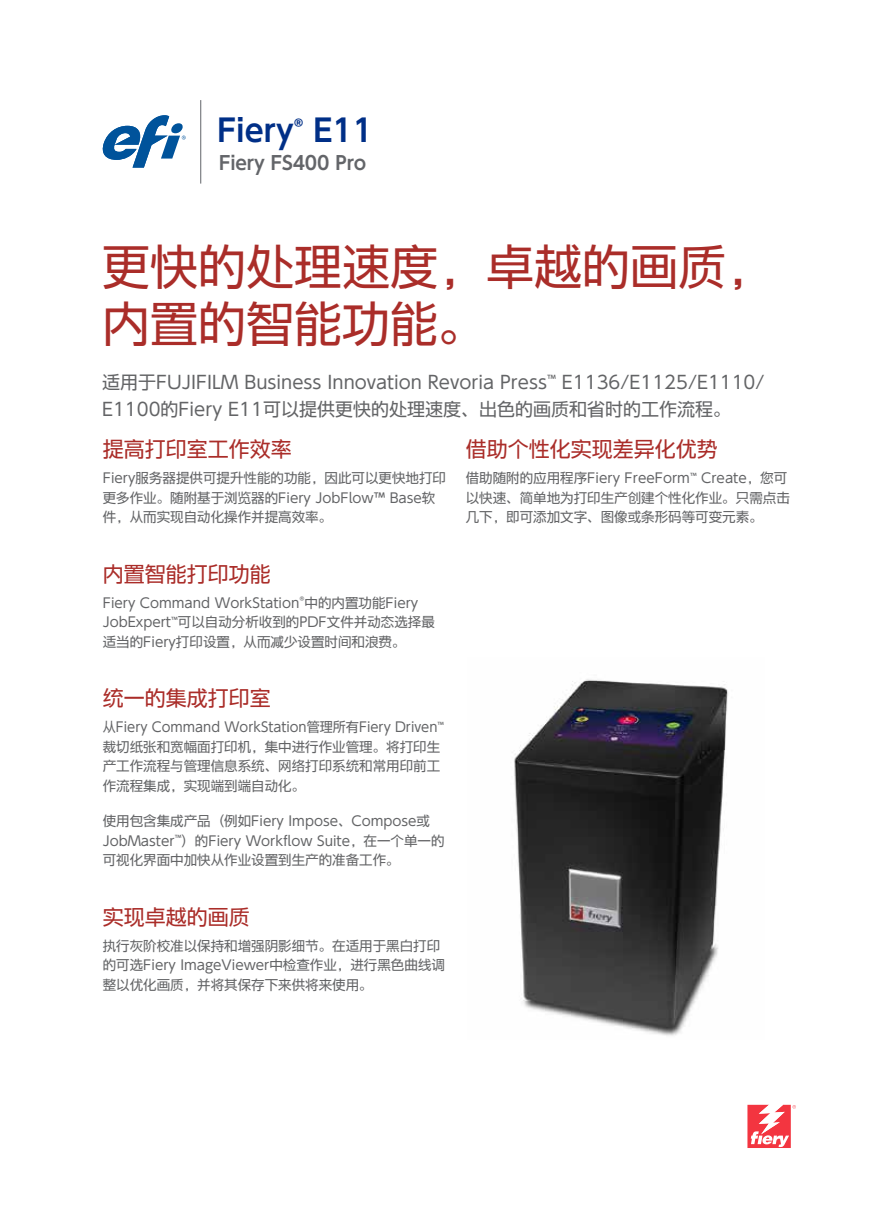
<style>
.page{position:relative;width:893px;height:1212px;background:#fff}
.page>*{position:absolute;margin:0;border:0;box-sizing:border-box;transform-origin:0 0}
.t1{font:48px/57px "UD Shin Go SC Gbe";color:#aa2d29}
.t2{font:30.75px "UD Shin Go SC Gbe De B";color:#002f87}
.t3{font:21px "UD Shin Go SC Gbe";color:#aa2d29}
.t4{font:18.75px "UD Shin Go SC Gbe De B";letter-spacing:-.01em;color:#636569}
.t5{font:18px/27px "UD Shin Go SC Gbe";color:#636466}
.t6{font:13.5px/19.5px "UD Shin Go SC Gbe";color:#636466}
</style>
<div class="page">
<svg style="left:747px;top:1105px;width:49px;height:43px"></svg>
<svg style="left:102px;top:115px;width:84px;height:53px"></svg>
<hr style="left:200px;top:100px;width:1px;height:84px;background:#61646a">
<img style="left:514px;top:679px;width:214px;height:357px">
<h2 class="t2" style="left:217px;top:111px;width:157px">Fiery<sup>®</sup> E11</h2>
<h3 class="t4" style="left:219px;top:151px;width:149px">Fiery FS400 Pro</h3>
<h1 class="t1" style="left:102px;top:240px;width:673px">更快的处理速度，卓越的画质，内置的智能功能。</h1>
<h3 class="t5" style="left:102px;top:369px;width:664px">适用于FUJIFILM Business Innovation Revoria Press<sup>™</sup> E1136/E1125/E1110/<br>E1100的Fiery E11可以提供更快的处理速度、出色的画质和省时的工作流程。</h3>
<h3 class="t3" style="left:103px;top:437px;width:190px">提高打印室工作效率</h3>
<p class="t6" style="left:103px;top:469px;width:345px">Fiery服务器提供可提升性能的功能，因此可以更快地打印更多作业。随附基于浏览器的Fiery JobFlow™ Base软件，从而实现自动化操作并提高效率。</p>
<h3 class="t3" style="left:103px;top:561px;width:169px">内置智能打印功能</h3>
<p class="t6" style="left:103px;top:593px;width:334px">Fiery Command WorkStation<sup>®</sup>中的内置功能Fiery<br>JobExpert<sup>™</sup>可以自动分析收到的PDF文件并动态选择最适当的Fiery打印设置，从而减少设置时间和浪费。</p>
<h3 class="t3" style="left:103px;top:685px;width:169px">统一的集成打印室</h3>
<p class="t6" style="left:103px;top:717px;width:343px">从Fiery Command WorkStation管理所有Fiery Driven<sup>™</sup>裁切纸张和宽幅面打印机，集中进行作业管理。将打印生产工作流程与管理信息系统、网络打印系统和常用印前工作流程集成，实现端到端自动化。</p>
<p class="t6" style="left:103px;top:812px;width:343px">使用包含集成产品（例如Fiery Impose、Compose或<br>JobMaster<sup>™</sup>）的Fiery Workflow Suite，在一个单一的可视化界面中加快从作业设置到生产的准备工作。</p>
<h3 class="t3" style="left:466px;top:437px;width:253px">借助个性化实现差异化优势</h3>
<p class="t6" style="left:466px;top:469px;width:325px">借助随附的应用程序Fiery FreeForm<sup>™</sup> Create，您可以快速、简单地为打印生产创建个性化作业。只需点击几下，即可添加文字、图像或条形码等可变元素。</p>
<h3 class="t3" style="left:103px;top:904px;width:148px">实现卓越的画质</h3>
<p class="t6" style="left:103px;top:936px;width:344px">执行灰阶校准以保持和增强阴影细节。在适用于黑白打印的可选Fiery ImageViewer中检查作业，进行黑色曲线调整以优化画质，并将其保存下来供将来使用。</p>
</div>
